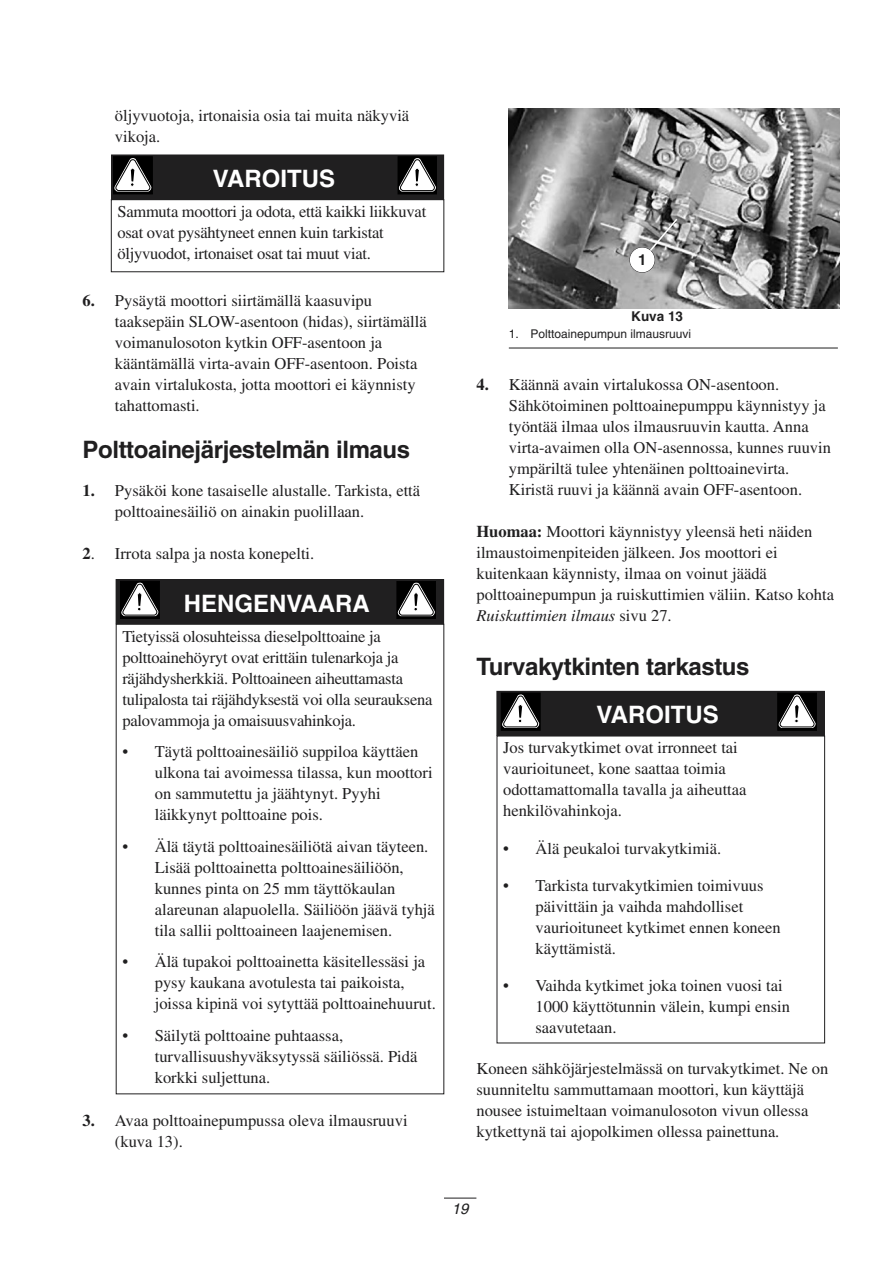
<style>
.page{position:relative;width:893px;height:1262px;background:#fff}
.page>*{position:absolute;margin:0;border:0;box-sizing:border-box;transform-origin:0 0}
.t1{font:700 24px "Helvetica";letter-spacing:-.015em;color:#201f20}
.t2{font:700 24px "Helvetica";color:#fff}
.t3{font:16.5px/21px "Times";color:#201f20}
.t4{font:italic 15px "Helvetica";color:#201f20}
.t5{font:700 15px "Helvetica";color:#201f20}
.t6{font:700 13.5px "Helvetica";color:#201f20}
.t7{font:12px "Helvetica";color:#201f20}
.s1{font-weight:700}
.s2{font-style:italic}
</style>
<div class="page">
<hr style="left:509px;top:348px;width:328px;height:1px;background:#201f20">
<hr style="left:444px;top:1197px;width:32px;height:1px;background:#201f20">
<img style="left:509px;top:108px;width:330px;height:200px">
<div style="left:116px;top:579px;width:327px;height:44px;background:#201f20"></div>
<div style="left:116px;top:579px;width:328px;height:45px;border:1px solid #201f20"></div>
<div style="left:118px;top:581px;width:45px;height:40px;background:linear-gradient(to right,#201f20,#201f20)"></div>
<svg style="left:120px;top:581px;width:39px;height:37px"></svg>
<svg style="left:120px;top:582px;width:38px;height:33px"></svg>
<svg style="left:397px;top:581px;width:38px;height:37px"></svg>
<svg style="left:396px;top:582px;width:39px;height:34px"></svg>
<div style="left:497px;top:691px;width:327px;height:44px;background:#201f20"></div>
<div style="left:496px;top:691px;width:328px;height:45px;border:1px solid #201f20"></div>
<div style="left:499px;top:693px;width:45px;height:39px;background:linear-gradient(to bottom,#201f20,#201f20)"></div>
<svg style="left:501px;top:693px;width:39px;height:37px"></svg>
<svg style="left:501px;top:694px;width:38px;height:33px"></svg>
<div style="left:771px;top:693px;width:45px;height:39px;background:linear-gradient(to bottom,#201f20,#201f20)"></div>
<svg style="left:777px;top:693px;width:39px;height:37px"></svg>
<svg style="left:777px;top:694px;width:38px;height:33px"></svg>
<div style="left:111px;top:199px;width:333px;height:73px;border:1px solid #201f20"></div>
<div style="left:111px;top:155px;width:332px;height:44px;background:#201f20"></div>
<div style="left:111px;top:156px;width:45px;height:40px;background:linear-gradient(to right,#111011,#151415)"></div>
<svg style="left:113px;top:157px;width:39px;height:37px"></svg>
<svg style="left:113px;top:158px;width:39px;height:33px"></svg>
<div style="left:391px;top:156px;width:45px;height:40px;background:linear-gradient(to right,#171617,#0e0d0e)"></div>
<svg style="left:398px;top:157px;width:38px;height:37px"></svg>
<svg style="left:398px;top:158px;width:38px;height:33px"></svg>
<div style="left:629px;top:247px;width:26px;height:26px;background:#fff;border-radius:50%"></div>
<div style="left:629px;top:247px;width:26px;height:26px;border:1px solid #201f20;border-radius:50%"></div>
<svg style="left:648px;top:217px;width:30px;height:36px"></svg>
<p class="t3" style="left:115px;top:106px;width:296px">öljyvuotoja, irtonaisia osia tai muita näkyviä vikoja.</p>
<h1 class="t2" style="left:213px;top:170px;width:124px">VAROITUS</h1>
<p class="t3" style="left:117px;top:203px;width:310px">Sammuta moottori ja odota, että kaikki liikkuvat osat ovat pysähtyneet ennen kuin tarkistat öljyvuodot, irtonaiset osat tai muut viat.</p>
<p class="t3" style="left:115px;top:292px;width:313px;text-indent:-32px"><span class="s1">6.</span> Pysäytä moottori siirtämällä kaasuvipu taaksepäin SLOW-asentoon (hidas), siirtämällä voimanulosoton kytkin OFF-asentoon ja kääntämällä virta-avain OFF-asentoon. Poista avain virtalukosta, jotta moottori ei käynnisty tahattomasti.</p>
<h1 class="t1" style="left:82px;top:441px;width:329px">Polttoainejärjestelmän ilmaus</h1>
<p class="t3" style="left:115px;top:482px;width:307px;text-indent:-32px"><span class="s1">1.</span> Pysäköi kone tasaiselle alustalle. Tarkista, että polttoainesäiliö on ainakin puolillaan.</p>
<p class="t3" style="left:82px;top:545px;width:233px"><span class="s1">2</span>. Irrota salpa ja nosta konepelti.</p>
<h1 class="t2" style="left:184px;top:594px;width:188px">HENGENVAARA</h1>
<p class="t3" style="left:122px;top:627px;width:311px">Tietyissä olosuhteissa dieselpolttoaine ja polttoainehöyryt ovat erittäin tulenarkoja ja räjähdysherkkiä. Polttoaineen aiheuttamasta tulipalosta tai räjähdyksestä voi olla seurauksena palovammoja ja omaisuusvahinkoja.</p>
<p class="t3" style="left:155px;top:742px;width:279px;text-indent:-32px">• Täytä polttoainesäiliö suppiloa käyttäen ulkona tai avoimessa tilassa, kun moottori on sammutettu ja jäähtynyt. Pyyhi läikkynyt polttoaine pois.</p>
<p class="t3" style="left:155px;top:837px;width:281px;text-indent:-32px">• Älä täytä polttoainesäiliötä aivan täyteen.<br>Lisää polttoainetta polttoainesäiliöön, kunnes pinta on 25 mm täyttökaulan alareunan alapuolella. Säiliöön jäävä tyhjä tila sallii polttoaineen laajenemisen.</p>
<p class="t3" style="left:155px;top:952px;width:282px;text-indent:-32px">• Älä tupakoi polttoainetta käsitellessäsi ja pysy kaukana avotulesta tai paikoista, joissa kipinä voi sytyttää polttoainehuurut.</p>
<p class="t3" style="left:155px;top:1026px;width:264px;text-indent:-32px">• Säilytä polttoaine puhtaassa, turvallisuushyväksytyssä säiliössä. Pidä korkki suljettuna.</p>
<p class="t3" style="left:115px;top:1112px;width:294px;text-indent:-32px"><span class="s1">3.</span> Avaa polttoainepumpussa oleva ilmausruuvi (kuva 13).</p>
<p class="t5" style="left:638px;top:254px;width:10px">1</p>
<p class="t6" style="left:631px;top:311px;width:53px">Kuva 13</p>
<p class="t7" style="left:509px;top:329px;width:184px">1. Polttoainepumpun ilmausruuvi</p>
<p class="t3" style="left:509px;top:375px;width:324px;text-indent:-32px"><span class="s1">4.</span> Käännä avain virtalukossa ON-asentoon.<br>Sähkötoiminen polttoainepumppu käynnistyy ja työntää ilmaa ulos ilmausruuvin kautta. Anna virta-avaimen olla ON-asennossa, kunnes ruuvin ympäriltä tulee yhtenäinen polttoainevirta.<br>Kiristä ruuvi ja käännä avain OFF-asentoon.</p>
<p class="t3" style="left:476px;top:522px;width:359px"><span class="s1">Huomaa:</span> Moottori käynnistyy yleensä heti näiden ilmaustoimenpiteiden jälkeen. Jos moottori ei kuitenkaan käynnisty, ilmaa on voinut jäädä polttoainepumpun ja ruiskuttimien väliin. Katso kohta <span class="s2">Ruiskuttimien ilmaus</span> sivu 27.</p>
<h1 class="t1" style="left:476px;top:658px;width:275px">Turvakytkinten tarkastus</h1>
<h1 class="t2" style="left:596px;top:706px;width:124px">VAROITUS</h1>
<p class="t3" style="left:503px;top:739px;width:245px">Jos turvakytkimet ovat irronneet tai vaurioituneet, kone saattaa toimia odottamattomalla tavalla ja aiheuttaa henkilövahinkoja.</p>
<p class="t3" style="left:503px;top:839px;width:219px">• Älä peukaloi turvakytkimiä.</p>
<p class="t3" style="left:535px;top:876px;width:247px;text-indent:-32px">• Tarkista turvakytkimien toimivuus päivittäin ja vaihda mahdolliset vaurioituneet kytkimet ennen koneen käyttämistä.</p>
<p class="t3" style="left:535px;top:976px;width:256px;text-indent:-32px">• Vaihda kytkimet joka toinen vuosi tai<br>1000 käyttötunnin välein, kumpi ensin saavutetaan.</p>
<p class="t3" style="left:476px;top:1059px;width:353px">Koneen sähköjärjestelmässä on turvakytkimet. Ne on suunniteltu sammuttamaan moottori, kun käyttäjä nousee istuimeltaan voimanulosoton vivun ollessa kytkettynä tai ajopolkimen ollessa painettuna.</p>
<p class="t4" style="left:452px;top:1203px;width:18px">19</p>
</div>
